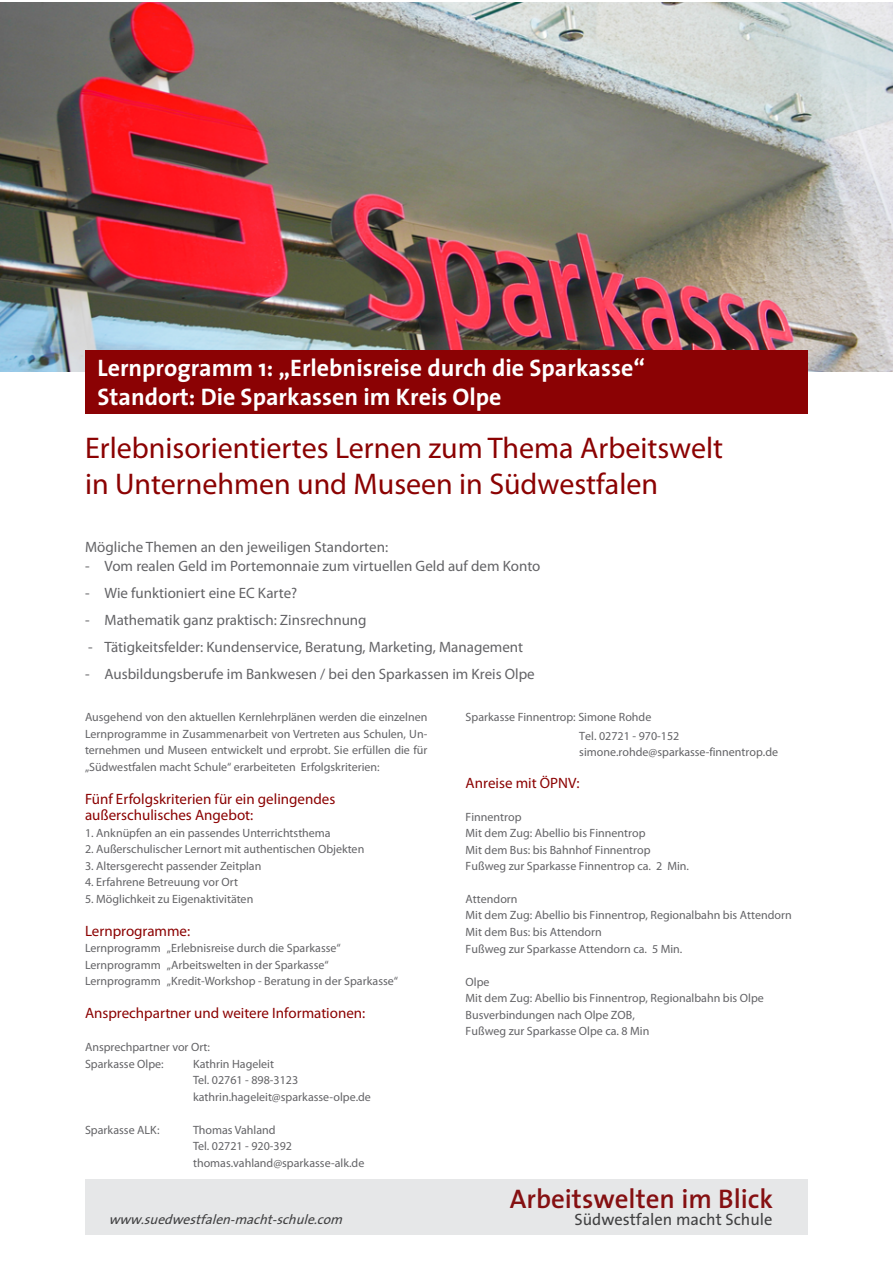
<style>
.page{position:relative;width:893px;height:1263px;background:#fff}
.page>*{position:absolute;margin:0;border:0;box-sizing:border-box;transform-origin:0 0}
.t1{font:30px "Myriad Pro";color:#8b0202}
.t2{font:600 27px "The Sans";color:#851012}
.t3{font:700 24px/29.4px "The Sans";color:#fff}
.t4{font:16.5px "The Sans";color:#404041}
.t5{font:15px "Myriad Pro";color:#636366}
.t6{font:15px "Myriad Pro";color:#8b0202}
.t7{font:italic 13.5px "The Sans";color:#404041}
.t8{font:12px/16.5px "Myriad Pro";color:#636366}
</style>
<div class="page">
<img style="left:0;top:2px;width:893px;height:370px">
<div style="left:85px;top:350px;width:723px;height:63px;background:#8b0204"></div>
<div style="left:85px;top:1179px;width:723px;height:55px;background:#e6e7e8"></div>
<h3 class="t3" style="left:97px;top:352px;width:549px">Lernprogramm 1: „Erlebnisreise durch die Sparkasse“<br>Standort: Die Sparkassen im Kreis Olpe</h3>
<p class="t1" style="left:85px;top:430px;width:640px">Erlebnisorientiertes Lernen zum Thema Arbeitswelt</p>
<p class="t1" style="left:85px;top:466px;width:575px">in Unternehmen und Museen in Südwestfalen</p>
<p class="t5" style="left:85px;top:537px;width:305px">Mögliche Themen an den jeweiligen Standorten:</p>
<p class="t5" style="left:85px;top:557px;width:457px">- Vom realen Geld im Portemonnaie zum virtuellen Geld auf dem Konto</p>
<p class="t5" style="left:85px;top:584px;width:214px">- Wie funktioniert eine EC Karte?</p>
<p class="t5" style="left:85px;top:611px;width:283px">- Mathematik ganz praktisch: Zinsrechnung</p>
<p class="t5" style="left:88px;top:638px;width:436px">- Tätigkeitsfelder: Kundenservice, Beratung, Marketing, Management</p>
<p class="t5" style="left:85px;top:665px;width:451px">- Ausbildungsberufe im Bankwesen / bei den Sparkassen im Kreis Olpe</p>
<p class="t8" style="left:85px;top:709px;width:344px;text-align:justify">Ausgehend von den aktuellen Kernlehrplänen werden die einzelnen Lernprogramme in Zusammenarbeit von Vertreten aus Schulen, Un&shy;ternehmen und Museen entwickelt und erprobt. Sie erfüllen die für „Südwestfalen macht Schule“ erarbeiteten Erfolgskriterien:</p>
<p class="t6" style="left:85px;top:789px;width:252px">Fünf Erfolgskriterien für ein gelingendes</p>
<p class="t6" style="left:85px;top:806px;width:170px">außerschulisches Angebot:</p>
<p class="t8" style="left:85px;top:824px;width:247px">1. Anknüpfen an ein passendes Unterrichtsthema</p>
<p class="t8" style="left:85px;top:841px;width:281px">2. Außerschulischer Lernort mit authentischen Objekten</p>
<p class="t8" style="left:85px;top:857px;width:178px">3. Altersgerecht passender Zeitplan</p>
<p class="t8" style="left:85px;top:874px;width:154px">4. Erfahrene Betreuung vor Ort</p>
<p class="t8" style="left:85px;top:890px;width:170px">5. Möglichkeit zu Eigenaktivitäten</p>
<p class="t6" style="left:85px;top:921px;width:107px">Lernprogramme:</p>
<p class="t8" style="left:85px;top:940px;width:257px">Lernprogramm „Erlebnisreise durch die Sparkasse“</p>
<p class="t8" style="left:85px;top:956px;width:245px">Lernprogramm „Arbeitswelten in der Sparkasse“</p>
<p class="t8" style="left:85px;top:973px;width:315px">Lernprogramm „Kredit-Workshop - Beratung in der Sparkasse“</p>
<p class="t6" style="left:85px;top:1004px;width:282px">Ansprechpartner und weitere Informationen:</p>
<p class="t8" style="left:85px;top:1039px;width:126px">Ansprechpartner vor Ort:</p>
<p class="t8" style="left:85px;top:1055px;width:80px">Sparkasse Olpe:</p>
<p class="t8" style="left:193px;top:1055px;width:82px">Kathrin Hageleit</p>
<p class="t8" style="left:193px;top:1072px;width:107px">Tel. 02761 - 898-3123</p>
<p class="t8" style="left:193px;top:1088px;width:179px">kathrin.hageleit@sparkasse-olpe.de</p>
<p class="t8" style="left:85px;top:1121px;width:76px">Sparkasse ALK:</p>
<p class="t8" style="left:193px;top:1121px;width:84px">Thomas Vahland</p>
<p class="t8" style="left:193px;top:1138px;width:101px">Tel. 02721 - 920-392</p>
<p class="t8" style="left:193px;top:1154px;width:173px">thomas.vahland@sparkasse-alk.de</p>
<p class="t7" style="left:109px;top:1208px;width:241px">www.suedwestfalen-macht-schule.com</p>
<p class="t8" style="left:466px;top:709px;width:187px">Sparkasse Finnentrop: Simone Rohde</p>
<p class="t8" style="left:579px;top:728px;width:200px;line-height:16px">Tel. 02721 - 970-152 simone.rohde@sparkasse-finnentrop.de</p>
<p class="t6" style="left:466px;top:773px;width:115px">Anreise mit ÖPNV:</p>
<p class="t8" style="left:466px;top:808px;width:225px">Finnentrop<br>Mit dem Zug: Abellio bis Finnentrop<br>Mit dem Bus: bis Bahnhof Finnentrop<br>Fußweg zur Sparkasse Finnentrop ca. 2 Min.</p>
<p class="t8" style="left:466px;top:891px;width:328px">Attendorn<br>Mit dem Zug: Abellio bis Finnentrop, Regionalbahn bis Attendorn Mit dem Bus: bis Attendorn<br>Fußweg zur Sparkasse Attendorn ca. 5 Min.</p>
<p class="t8" style="left:466px;top:973px;width:300px">Olpe<br>Mit dem Zug: Abellio bis Finnentrop, Regionalbahn bis Olpe<br>Busverbindungen nach Olpe ZOB,<br>Fußweg zur Sparkasse Olpe ca. 8 Min</p>
<h2 class="t2" style="left:510px;top:1176px;width:265px">Arbeitswelten im Blick</h2>
<h3 class="t4" style="left:574px;top:1206px;width:200px">Südwestfalen macht Schule</h3>
</div>
